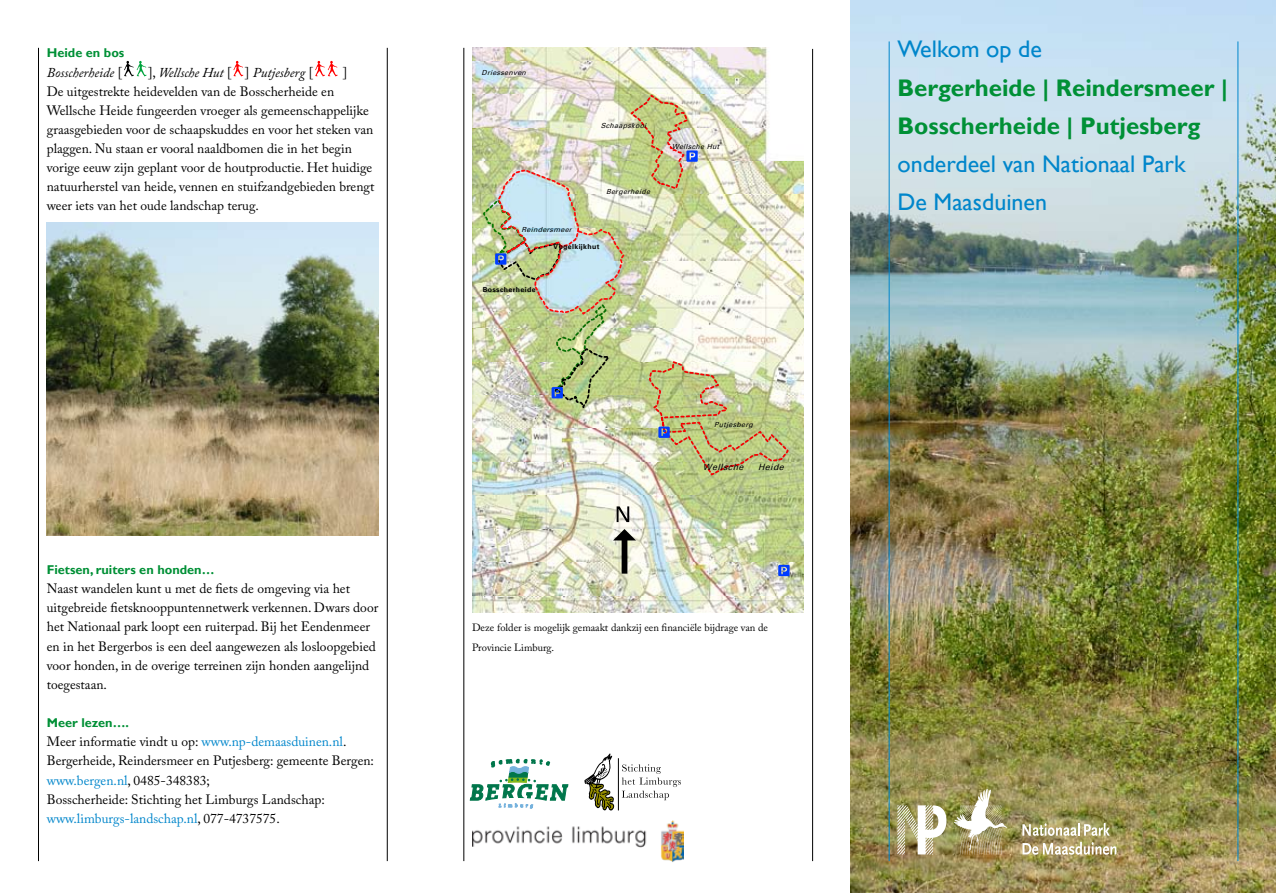
<style>
.page{position:relative;width:1276px;height:893px;background:#fff}
.page>*{position:absolute;margin:0;border:0;box-sizing:border-box;transform-origin:0 0}
.t1{font:700 24px/38.2px "Gill Sans";color:#009036}
.t2{font:24px/38.2px "Gill Sans";color:#0086cb}
.t3{font:13.5px/19.2px "Adobe Caslon Pro";color:#000}
.t4{font:italic 13.5px "Adobe Caslon Pro";color:#000}
.t5{font:700 12.75px "Gill Sans";color:#009036}
.t6{font:10.5px/19.2px "Adobe Caslon Pro";color:#000}
.t7{font:italic 8.7px "Univers 55";color:#000}
.t8{font:italic 7.05px "Univers 55";color:#000}
.t9{font:700 7.05px "Univers 65";letter-spacing:.045em;color:#000}
.s1{font-style:normal}
.s2{color:#0086cb}
</style>
<div class="page">
<svg style="left:124px;top:61px;width:23px;height:16px"></svg>
<svg style="left:233px;top:61px;width:10px;height:16px"></svg>
<svg style="left:315px;top:61px;width:23px;height:16px"></svg>
<hr style="left:38px;top:48px;width:1px;height:813px;background:#000">
<hr style="left:387px;top:48px;width:1px;height:813px;background:#000">
<img style="left:47px;top:223px;width:331px;height:313px">
<hr style="left:463px;top:48px;width:1px;height:813px;background:#000">
<hr style="left:812px;top:49px;width:1px;height:812px;background:#000">
<img style="left:472px;top:47px;width:332px;height:565px">
<svg style="left:613px;top:529px;width:23px;height:45px"></svg>
<svg style="left:616px;top:506px;width:13px;height:16px"></svg>
<img style="left:850px;top:0;width:426px;height:893px">
<hr style="left:889px;top:41px;width:1px;height:820px;background:#0086cb">
<hr style="left:1237px;top:41px;width:1px;height:820px;background:#0086cb">
<svg style="left:897px;top:805px;width:49px;height:49px"></svg>
<svg style="left:953px;top:788px;width:54px;height:66px"></svg>
<svg style="left:1022px;top:823px;width:87px;height:13px"></svg>
<svg style="left:1022px;top:842px;width:94px;height:13px"></svg>
<svg style="left:470px;top:759px;width:98px;height:49px"></svg>
<svg style="left:584px;top:753px;width:30px;height:57px"></svg>
<hr style="left:618px;top:758px;width:1px;height:52px;background:#000">
<svg style="left:622px;top:764px;width:59px;height:36px"></svg>
<img style="left:472px;top:821px;width:211px;height:41px">
<p class="t5" style="left:47px;top:45px;width:79px">Heide en bos</p>
<p class="t4" style="left:47px;top:64px;width:77px">Bosscherheide <span class="s1">[</span></p>
<p class="t4" style="left:148px;top:64px;width:167px"><span class="s1">],</span> Wellsche Hut <span class="s1">[ ]</span> Putjesberg <span class="s1">[</span></p>
<p class="t3" style="left:342px;top:62px;width:6px">]</p>
<p class="t3" style="left:47px;top:81px;width:329px">De uitgestrekte heidevelden van de Bosscherheide en Wellsche Heide fungeerden vroeger als gemeenschappelijke graasgebieden voor de schaapskuddes en voor het steken van plaggen. Nu staan er vooral naaldbomen die in het begin vorige eeuw zijn geplant voor de houtproductie. Het huidige natuurherstel van heide, vennen en stuifzandgebieden brengt weer iets van het oude landschap terug.</p>
<p class="t5" style="left:47px;top:562px;width:169px">Fietsen, ruiters en honden…</p>
<p class="t3" style="left:47px;top:579px;width:333px">Naast wandelen kunt u met de fiets de omgeving via het uitgebreide fietsknooppuntennetwerk verkennen. Dwars door het Nationaal park loopt een ruiterpad. Bij het Eendenmeer en in het Bergerbos is een deel aangewezen als losloopgebied voor honden, in de overige terreinen zijn honden aangelijnd toegestaan.</p>
<p class="t5" style="left:47px;top:715px;width:84px">Meer lezen….</p>
<p class="t3" style="left:47px;top:732px;width:329px">Meer informatie vindt u op: <span class="s2">www.np-demaasduinen.nl</span>.<br>Bergerheide, Reindersmeer en Putjesberg: gemeente Bergen: <span class="s2">www.bergen.nl</span>, 0485-348383;<br>Bosscherheide: Stichting het Limburgs Landschap: <span class="s2">www.limburgs-landschap.nl</span>, 077-4737575.</p>
<p class="t8" style="left:481px;top:69px;width:48px">Driessenven</p>
<p class="t8" style="left:521px;top:225px;width:54px">Reindersmeer</p>
<p class="t8" style="left:601px;top:121px;width:49px">Schaapskooi</p>
<p class="t8" style="left:606px;top:187px;width:48px">Bergerheide</p>
<p class="t9" style="left:483px;top:285px;width:54px">Bosscherheide</p>
<p class="t9" style="left:553px;top:242px;width:48px">Vogelkijkhut</p>
<p class="t8" style="left:672px;top:142px;width:51px">Wellsche Hut</p>
<p class="t8" style="left:714px;top:420px;width:42px">Putjesberg</p>
<p class="t7" style="left:703px;top:461px;width:45px">Wellsche</p>
<p class="t7" style="left:758px;top:461px;width:30px">Heide</p>
<p class="t6" style="left:472px;top:618px;width:297px">Deze folder is mogelijk gemaakt dankzij een financiële bijdrage van de<br>Provincie Limburg.</p>
<h1 class="t2" style="left:897px;top:31px;width:146px">Welkom op de</h1>
<h1 class="t1" style="left:897px;top:69px;width:332px">Bergerheide | Reindersmeer |<br>Bosscherheide | Putjesberg</h1>
<h1 class="t2" style="left:897px;top:145px;width:290px">onderdeel van Nationaal Park<br>De Maasduinen</h1>
</div>
